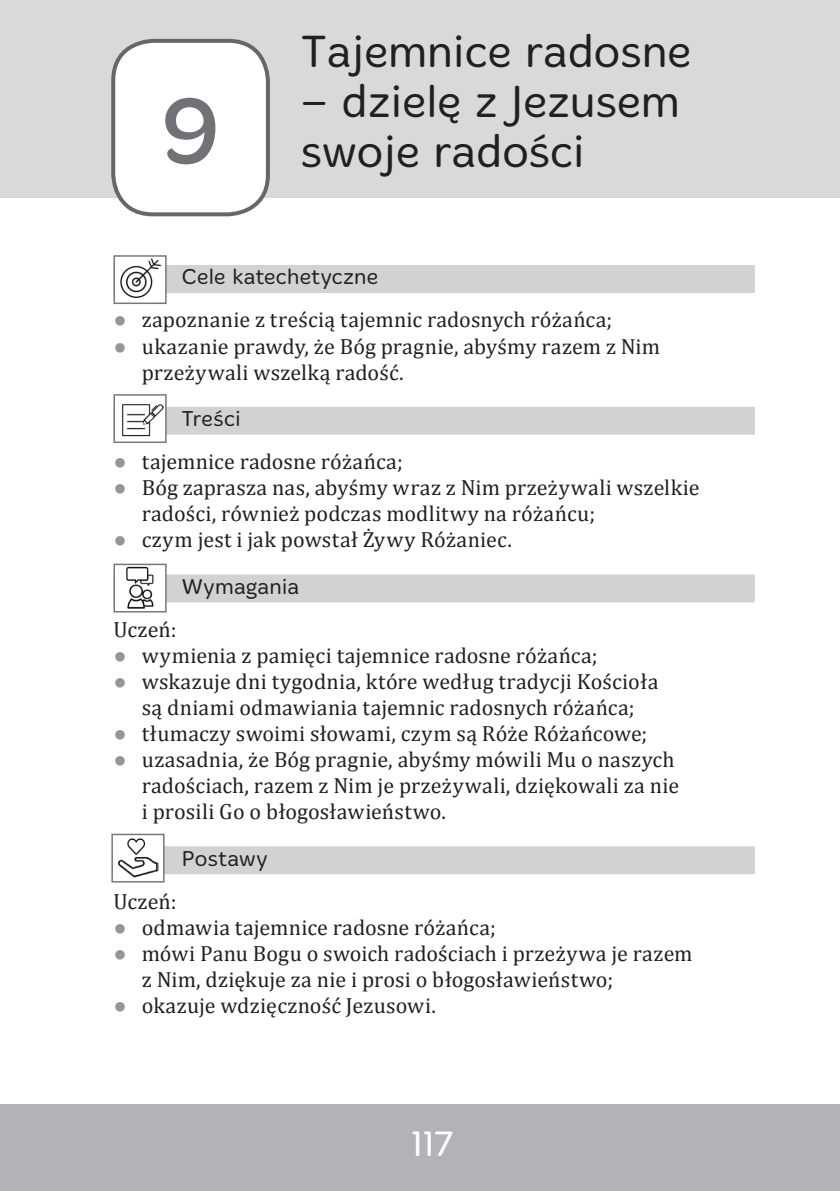
<style>
.page{position:relative;width:840px;height:1191px;background:#fff}
.page>*{position:absolute;margin:0;border:0;box-sizing:border-box;transform-origin:0 0}
.t1{font:96px "Merge";color:#717275}
.t2{font:300 46px/50px "Merge";color:#231f20}
.t3{font:300 36px "Merge";color:#fff}
.t4{font:22px/26px "Cambria";letter-spacing:.01em;color:#231f20}
.t5{font:300 22px "Merge";letter-spacing:.01em;color:#231f20}
.t6{font:16px "Cambria";letter-spacing:.12em;color:#231f20}
.s1{font-family:"Arial";color:#939598}
.s2{font-family:"Merge";font-weight:300}
</style>
<div class="page">
<hr style="left:0;top:1104px;width:1px;height:87px;background:#b2b3b7">
<div style="left:1px;top:1104px;width:838px;height:87px;background:#b2b3b7"></div>
<div style="left:113px;top:265px;width:641px;height:28px;background:#d1d2d4"></div>
<div style="left:113px;top:407px;width:641px;height:28px;background:#d1d2d4"></div>
<div style="left:113px;top:574px;width:641px;height:28px;background:#d1d2d4"></div>
<div style="left:113px;top:846px;width:641px;height:28px;background:#d1d2d4"></div>
<div style="left:0;top:0;width:839px;height:197px;background:#d8d9db"></div>
<div style="left:113px;top:41px;width:155px;height:173px;background:#fff;border-radius:40px"></div>
<div style="left:111px;top:39px;width:159px;height:177px;border:4px solid #67676a;border-radius:40px"></div>
<div style="left:114px;top:256px;width:52px;height:47px;background:#fff"></div>
<img style="left:120px;top:258px;width:41px;height:40px">
<div style="left:113px;top:255px;width:53px;height:49px;border:2px solid #76787b"></div>
<div style="left:114px;top:395px;width:52px;height:47px;background:#fff"></div>
<img style="left:122px;top:404px;width:41px;height:32px">
<div style="left:113px;top:394px;width:53px;height:49px;border:2px solid #76787b"></div>
<div style="left:114px;top:564px;width:52px;height:48px;background:#fff"></div>
<img style="left:126px;top:567px;width:28px;height:42px">
<div style="left:113px;top:563px;width:53px;height:49px;border:2px solid #76787b"></div>
<div style="left:112px;top:834px;width:52px;height:47px;background:#fff"></div>
<img style="left:118px;top:838px;width:41px;height:39px">
<div style="left:111px;top:833px;width:53px;height:49px;border:2px solid #76787b"></div>
<p class="t1" style="left:160px;top:77px;width:62px">9</p>
<p class="t2" style="left:300px;top:27px;width:391px">Tajemnice radosne</p>
<p class="t2" style="left:300px;top:77px;width:380px">– dzielę z Jezusem swoje radości</p>
<p class="t6" style="left:336px;top:58px;width:203px">Dział I – Poznaję Jezusa</p>
<p class="t5" style="left:181px;top:264px;width:198px">Cele katechetyczne</p>
<p class="t4" style="left:113px;top:307px;width:500px"><span class="s1">●</span> zapoznanie z treścią tajemnic radosnych różańca;</p>
<p class="t4" style="left:142px;top:333px;width:519px;text-indent:-28px"><span class="s1">●</span> ukazanie prawdy, że Bóg pragnie, abyśmy razem z Nim przeżywali wszelką radość.</p>
<p class="t5" style="left:181px;top:406px;width:61px">Treści</p>
<p class="t4" style="left:113px;top:448px;width:290px"><span class="s1">●</span> tajemnice radosne różańca;</p>
<p class="t4" style="left:142px;top:474px;width:559px;text-indent:-28px"><span class="s1">●</span> Bóg zaprasza nas, abyśmy wraz z Nim przeżywali wszelkie radości, również podczas modlitwy na różańcu;</p>
<p class="t4" style="left:181px;top:516px;width:331px;line-height:46.6px;text-indent:-68px"><span class="s1">●</span> czym jest i jak powstał Żywy Różaniec.<br><span class="s2">Wymagania</span></p>
<p class="t4" style="left:113px;top:616px;width:65px">Uczeń:</p>
<p class="t4" style="left:113px;top:642px;width:485px"><span class="s1">●</span> wymienia z pamięci tajemnice radosne różańca;</p>
<p class="t4" style="left:113px;top:668px;width:546px;text-align:center"><span class="s1">●</span> wskazuje dni tygodnia, które według tradycji Kościoła są dniami odmawiania tajemnic radosnych różańca;</p>
<p class="t4" style="left:113px;top:720px;width:535px"><span class="s1">●</span> tłumaczy swoimi słowami, czym są Róże Różańcowe;</p>
<p class="t4" style="left:142px;top:746px;width:538px;text-indent:-28px"><span class="s1">●</span> uzasadnia, że Bóg pragnie, abyśmy mówili Mu o naszych radościach, razem z Nim je przeżywali, dziękowali za nie i prosili Go o błogosławieństwo.</p>
<p class="t5" style="left:181px;top:845px;width:88px">Postawy</p>
<p class="t4" style="left:113px;top:888px;width:65px">Uczeń:</p>
<p class="t4" style="left:113px;top:914px;width:384px"><span class="s1">●</span> odmawia tajemnice radosne różańca;</p>
<p class="t4" style="left:142px;top:940px;width:552px;text-indent:-28px"><span class="s1">●</span> mówi Panu Bogu o swoich radościach i przeżywa je razem z Nim, dziękuje za nie i prosi o błogosławieństwo;</p>
<p class="t4" style="left:113px;top:992px;width:324px"><span class="s1">●</span> okazuje wdzięczność Jezusowi.</p>
<p class="t3" style="left:410px;top:1122px;width:45px">117</p>
</div>
